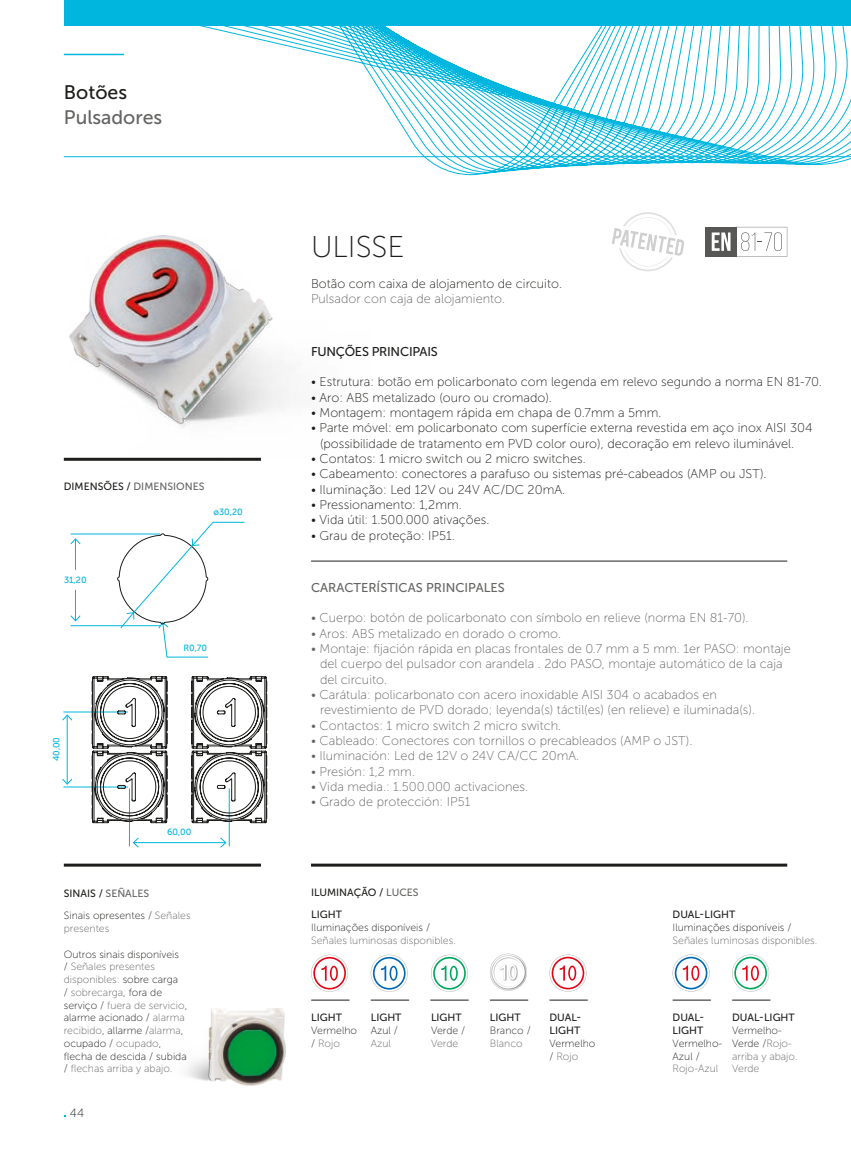
<style>
.page{position:relative;width:851px;height:1149px;background:#fff}
.page>*{position:absolute;margin:0;border:0;box-sizing:border-box;transform-origin:0 0}
.t1{font:30px "Museo Sans 100";color:#1d1d1b}
.t2{font:19.5px "Museo Sans 500";color:#646463}
.t3{font:19.5px "Museo Sans 500";color:#1d1d1b}
.t4{font:12.75px/15.3px "Museo Sans 100";color:#646463}
.t5{font:12.75px/15.3px "Museo Sans 100";color:#1d1d1b}
.t6{font:12.75px "Museo Sans 500";color:#646463}
.t7{font:12.75px "Museo Sans 500";letter-spacing:-.02em;color:#1d1d1b}
.t8{font:12px "Museo Sans 100";color:#1d1d1b}
.t9{font:10.5px/12.8px "Museo Sans 100";color:#1d1d1b}
.t10{font:10.5px/12.8px "Museo Sans 100";color:#646463}
.t11{font:10.5px/12.8px "Museo Sans 500";color:#1d1d1b}
.t12{font:10.5px "Museo Sans 500";color:#646463}
.t13{font:9px "Museo Sans 500";color:#00b6de}
.s1{color:#1d1d1b}
.s2{color:#646463}
</style>
<div class="page">
<svg style="left:63px;top:26px;width:787px;height:149px"></svg>
<hr style="left:64px;top:54px;width:60px;height:1px;background:#00b6de">
<hr style="left:64px;top:156px;width:786px;height:1px;background:#00b6de">
<div style="left:64px;top:0;width:786px;height:26px;background:#00b6de"></div>
<svg style="left:490px;top:953px;width:37px;height:37px"></svg>
<svg style="left:311px;top:954px;width:37px;height:37px"></svg>
<svg style="left:371px;top:954px;width:36px;height:37px"></svg>
<svg style="left:431px;top:954px;width:37px;height:37px"></svg>
<svg style="left:549px;top:954px;width:37px;height:37px"></svg>
<svg style="left:672px;top:954px;width:37px;height:37px"></svg>
<svg style="left:732px;top:954px;width:37px;height:37px"></svg>
<hr style="left:133px;top:842px;width:93px;height:1px;background:#00b6de">
<svg style="left:132px;top:837px;width:7px;height:10px"></svg>
<svg style="left:220px;top:837px;width:6px;height:10px"></svg>
<hr style="left:67px;top:715px;width:1px;height:68px;background:#00b6de">
<svg style="left:62px;top:714px;width:11px;height:6px"></svg>
<svg style="left:62px;top:778px;width:11px;height:6px"></svg>
<hr style="left:129px;top:788px;width:1px;height:58px;background:#00b6de">
<hr style="left:63px;top:786px;width:65px;height:1px;background:#00b6de">
<hr style="left:63px;top:711px;width:65px;height:1px;background:#00b6de">
<hr style="left:229px;top:788px;width:1px;height:58px;background:#00b6de">
<svg style="left:92px;top:676px;width:75px;height:147px"></svg>
<svg style="left:191px;top:676px;width:76px;height:147px"></svg>
<hr style="left:75px;top:538px;width:1px;height:31px;background:#00b6de">
<svg style="left:70px;top:538px;width:11px;height:6px"></svg>
<hr style="left:75px;top:589px;width:1px;height:31px;background:#00b6de">
<svg style="left:70px;top:615px;width:11px;height:6px"></svg>
<hr style="left:71px;top:533px;width:89px;height:1px;background:#00b6de">
<hr style="left:71px;top:625px;width:89px;height:1px;background:#00b6de">
<svg style="left:117px;top:521px;width:128px;height:136px"></svg>
<img style="left:187px;top:1008px;width:98px;height:76px">
<img style="left:70px;top:235px;width:226px;height:192px">
<div style="left:705px;top:227px;width:32px;height:29px;background:#575756"></div>
<svg style="left:711px;top:227px;width:76px;height:29px"></svg>
<svg style="left:612px;top:212px;width:72px;height:59px"></svg>
<hr style="left:311px;top:863px;width:476px;height:3px;background:#1d1d1b">
<hr style="left:64px;top:863px;width:197px;height:3px;background:#1d1d1b">
<hr style="left:64px;top:457px;width:197px;height:3px;background:#1d1d1b">
<hr style="left:311px;top:560px;width:476px;height:1px;background:#1d1d1b">
<hr style="left:311px;top:999px;width:38px;height:1px;background:#1d1d1b">
<hr style="left:371px;top:999px;width:38px;height:1px;background:#1d1d1b">
<hr style="left:430px;top:999px;width:38px;height:1px;background:#1d1d1b">
<hr style="left:490px;top:999px;width:38px;height:1px;background:#1d1d1b">
<hr style="left:549px;top:999px;width:38px;height:1px;background:#1d1d1b">
<hr style="left:672px;top:999px;width:38px;height:1px;background:#1d1d1b">
<hr style="left:732px;top:999px;width:38px;height:1px;background:#1d1d1b">
<h2 class="t3" style="left:64px;top:81px;width:65px">Botões</h2>
<h2 class="t2" style="left:64px;top:107px;width:100px">Pulsadores</h2>
<p class="t12" style="left:64px;top:480px;width:142px"><span class="s1">DIMENSÕES /</span> DIMENSIONES</p>
<p class="t13" style="left:213px;top:506px;width:31px">ø30,20</p>
<p class="t13" style="left:64px;top:575px;width:24px">31,20</p>
<p class="t13" style="left:183px;top:642px;width:25px">R0,70</p>
<p class="t13" style="left:51px;top:761px;width:26px;rotate:-90deg">40,00</p>
<p class="t13" style="left:167px;top:826px;width:26px">60,00</p>
<p class="t11" style="left:64px;top:886px;width:87px">SINAIS / <span class="s2">SEÑALES</span></p>
<p class="t9" style="left:64px;top:909px;width:128px">Sinais opresentes / <span class="s2">Señales presentes</span></p>
<p class="t9" style="left:64px;top:947px;width:125px">Outros sinais disponíveis<br>/ <span class="s2">Señales presentes disponibles:</span> sobre carga<br>/ <span class="s2">sobrecarga</span>, fora de serviço / <span class="s2">fuera de servicio</span>, alarme acionado / <span class="s2">alarma recibido</span>, allarme /<span class="s2">alarma</span>, ocupado / <span class="s2">ocupado</span>, flecha de descida / subida / <span class="s2">flechas arriba y abajo.</span></p>
<p class="t8" style="left:70px;top:1106px;width:16px">44</p>
<h1 class="t1" style="left:311px;top:230px;width:95px">ULISSE</h1>
<p class="t5" style="left:311px;top:275px;width:252px">Botão com caixa de alojamento de circuito.</p>
<p class="t4" style="left:311px;top:291px;width:196px">Pulsador con caja de alojamiento.</p>
<p class="t7" style="left:311px;top:344px;width:128px">FUNÇÕES PRINCIPAIS</p>
<p class="t5" style="left:311px;top:374px;width:512px">• Estrutura: botão em policarbonato com legenda em relevo segundo a norma EN 81-70.</p>
<p class="t5" style="left:311px;top:390px;width:242px">• Aro: ABS metalizado (ouro ou cromado).</p>
<p class="t5" style="left:311px;top:405px;width:352px">• Montagem: montagem rápida em chapa de 0.7mm a 5mm.</p>
<p class="t5" style="left:320px;top:420px;width:494px;text-indent:-9px">• Parte móvel: em policarbonato com superfície externa revestida em aço inox AISI 304 (possibilidade de tratamento em PVD color ouro), decoração em relevo iluminável.</p>
<p class="t5" style="left:311px;top:451px;width:276px">• Contatos: 1 micro switch ou 2 micro switches.</p>
<p class="t5" style="left:311px;top:466px;width:457px">• Cabeamento: conectores a parafuso ou sistemas pré-cabeados (AMP ou JST).</p>
<p class="t5" style="left:311px;top:481px;width:255px">• Iluminação: Led 12V ou 24V AC/DC 20mA.</p>
<p class="t5" style="left:311px;top:497px;width:152px">• Pressionamento: 1,2mm.</p>
<p class="t5" style="left:311px;top:512px;width:180px">• Vida útil: 1.500.000 ativações.</p>
<p class="t5" style="left:311px;top:527px;width:145px">• Grau de proteção: IP51.</p>
<p class="t6" style="left:311px;top:580px;width:195px">CARACTERÍSTICAS PRINCIPALES</p>
<p class="t4" style="left:311px;top:610px;width:439px">• Cuerpo: botón de policarbonato con símbolo en relieve (norma EN 81-70).</p>
<p class="t4" style="left:311px;top:625px;width:251px">• Aros: ABS metalizado en dorado o cromo.</p>
<p class="t4" style="left:320px;top:641px;width:472px;text-indent:-9px">• Montaje: fijación rápida en placas frontales de 0.7 mm a 5 mm. 1er PASO: montaje del cuerpo del pulsador con arandela . 2do PASO, montaje automático de la caja del circuito.</p>
<p class="t4" style="left:320px;top:686px;width:436px;text-indent:-9px">• Carátula: policarbonato con acero inoxidable AISI 304 o acabados en revestimiento de PVD dorado; leyenda(s) táctil(es) (en relieve) e iluminada(s).</p>
<p class="t4" style="left:311px;top:717px;width:252px">• Contactos: 1 micro switch 2 micro switch.</p>
<p class="t4" style="left:311px;top:732px;width:383px">• Cableado: Conectores con tornillos o precableados (AMP o JST).</p>
<p class="t4" style="left:311px;top:748px;width:270px">• Iluminación: Led de 12V o 24V CA/CC 20mA.</p>
<p class="t4" style="left:311px;top:763px;width:105px">• Presión: 1,2 mm.</p>
<p class="t4" style="left:311px;top:778px;width:219px">• Vida media.: 1.500.000 activaciones.</p>
<p class="t4" style="left:311px;top:794px;width:161px">• Grado de protección: IP51</p>
<p class="t11" style="left:311px;top:885px;width:109px">ILUMINAÇÃO / <span class="s2">LUCES</span></p>
<p class="t11" style="left:311px;top:907px;width:32px">LIGHT</p>
<p class="t9" style="left:311px;top:920px;width:120px">Iluminações disponíveis /</p>
<p class="t10" style="left:311px;top:933px;width:146px">Señales luminosas disponibles.</p>
<p class="t11" style="left:311px;top:1011px;width:32px">LIGHT</p>
<p class="t9" style="left:311px;top:1023px;width:47px">Vermelho / <span class="s2">Rojo</span></p>
<p class="t11" style="left:371px;top:1011px;width:32px">LIGHT</p>
<p class="t9" style="left:371px;top:1023px;width:29px">Azul /</p>
<p class="t10" style="left:371px;top:1036px;width:22px">Azul</p>
<p class="t11" style="left:431px;top:1011px;width:32px">LIGHT</p>
<p class="t9" style="left:431px;top:1023px;width:36px">Verde /</p>
<p class="t10" style="left:431px;top:1036px;width:29px">Verde</p>
<p class="t11" style="left:490px;top:1011px;width:32px">LIGHT</p>
<p class="t9" style="left:490px;top:1023px;width:42px">Branco /</p>
<p class="t10" style="left:490px;top:1036px;width:34px">Blanco</p>
<p class="t11" style="left:549px;top:1011px;width:33px">DUAL-<br>LIGHT</p>
<p class="t9" style="left:549px;top:1036px;width:47px">Vermelho / <span class="s2">Rojo</span></p>
<p class="t11" style="left:672px;top:907px;width:64px">DUAL-LIGHT</p>
<p class="t9" style="left:672px;top:920px;width:120px">Iluminações disponíveis /</p>
<p class="t10" style="left:672px;top:933px;width:146px">Señales luminosas disponibles.</p>
<p class="t11" style="left:672px;top:1011px;width:33px">DUAL-<br>LIGHT</p>
<p class="t9" style="left:672px;top:1036px;width:51px">Vermelho-<br>Azul /</p>
<p class="t10" style="left:672px;top:1062px;width:47px">Rojo-Azul</p>
<p class="t11" style="left:732px;top:1011px;width:64px">DUAL-LIGHT</p>
<p class="t10" style="left:732px;top:1023px;width:67px"><span class="s1">Vermelho-<br>Verde /</span>Rojo&shy;arriba y abajo.<br>Verde</p>
</div>
